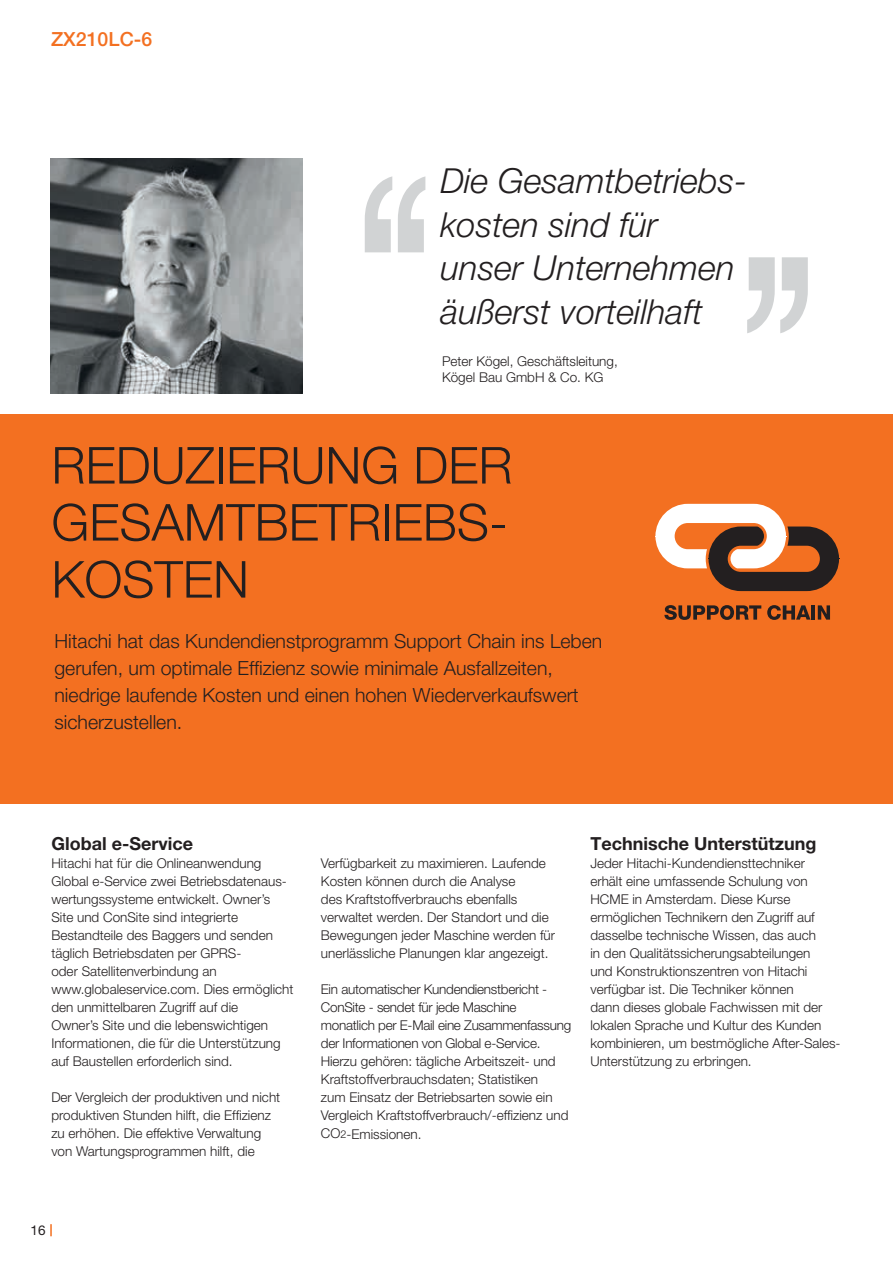
<style>
.page{position:relative;width:893px;height:1263px;background:#fff}
.page>*{position:absolute;margin:0;border:0;box-sizing:border-box;transform-origin:0 0}
.t1{font:300 51px/57px "Helvetica Neue LT Pro";color:#231f20;text-align:justify}
.t2{font:italic 300 34.5px/43.5px "Helvetica Neue LT Pro";color:#231f20}
.t3{font:300 19.5px/27px "Helvetica Neue LT Pro";color:#231f20}
.t4{font:500 19.5px "Helvetica Neue LT Pro";color:#f37021}
.t5{font:700 18px "Helvetica Neue LT Pro";color:#231f20}
.t6{font:300 13.5px/18px "Helvetica Neue LT Pro";color:#231f20}
.t7{font:13.5px "Helvetica Neue LT Pro";color:#231f20}
.s1{font-size:10.8px}
</style>
<div class="page">
<svg style="left:50px;top:1224px;width:2px;height:12px"></svg>
<div style="left:0;top:414px;width:893px;height:390px;background:#f37021"></div>
<svg style="left:767px;top:605px;width:43px;height:15px"></svg>
<hr style="left:811px;top:605px;width:4px;height:15px;background:#231f20">
<svg style="left:818px;top:605px;width:12px;height:15px"></svg>
<svg style="left:664px;top:605px;width:97px;height:15px"></svg>
<svg style="left:655px;top:504px;width:184px;height:87px"></svg>
<svg style="left:365px;top:176px;width:60px;height:76px"></svg>
<svg style="left:747px;top:257px;width:61px;height:76px"></svg>
<img style="left:51px;top:159px;width:252px;height:234px">
<h3 class="t4" style="left:51px;top:27px;width:103px">ZX210LC‑6</h3>
<h2 class="t2" style="left:441px;top:159px;width:308px">Die Gesamtbetriebs&shy;kosten sind für unser Unternehmen äußerst vorteilhaft</h2>
<p class="t6" style="left:442px;top:353px;width:177px;line-height:16.2px">Peter Kögel, Geschäftsleitung,<br>Kögel Bau GmbH &amp; Co. KG</p>
<h1 class="t1" style="left:51px;top:436px;width:462px">REDUZIERUNG DER GESAMTBETRIEBS‑ KOSTEN</h1>
<h3 class="t3" style="left:54px;top:627px;width:549px">Hitachi hat das Kundendienstprogramm Support Chain ins Leben gerufen, um optimale Effizienz sowie minimale Ausfallzeiten, niedrige laufende Kosten und einen hohen Wiederverkaufswert sicherzustellen.</h3>
<h3 class="t5" style="left:51px;top:833px;width:143px">Global e-Service</h3>
<p class="t6" style="left:51px;top:854px;width:244px">Hitachi hat für die Onlineanwendung Global e-Service zwei Betriebsdatenaus&shy;wertungssysteme entwickelt. Owner’s Site und ConSite sind integrierte Bestandteile des Baggers und senden täglich Betriebsdaten per GPRS-<br>oder Satellitenverbindung an www.globaleservice.com. Dies ermöglicht den unmittelbaren Zugriff auf die<br>Owner’s Site und die lebenswichtigen Informationen, die für die Unterstützung auf Baustellen erforderlich sind.</p>
<p class="t6" style="left:51px;top:1088px;width:230px">Der Vergleich der produktiven und nicht produktiven Stunden hilft, die Effizienz zu erhöhen. Die effektive Verwaltung von Wartungsprogrammen hilft, die</p>
<p class="t7" style="left:31px;top:1222px;width:17px">16</p>
<p class="t6" style="left:321px;top:854px;width:236px">Verfügbarkeit zu maximieren. Laufende Kosten können durch die Analyse<br>des Kraftstoffverbrauchs ebenfalls verwaltet werden. Der Standort und die Bewegungen jeder Maschine werden für unerlässliche Planungen klar angezeigt.</p>
<p class="t6" style="left:321px;top:980px;width:252px">Ein automatischer Kundendienstbericht - ConSite - sendet für jede Maschine monatlich per E-Mail eine Zusammenfassung der Informationen von Global e-Service.<br>Hierzu gehören: tägliche Arbeitszeit- und Kraftstoffverbrauchsdaten; Statistiken<br>zum Einsatz der Betriebsarten sowie ein Vergleich Kraftstoffverbrauch/-effizienz und CO<span class="s1">2</span>-Emissionen.</p>
<h3 class="t5" style="left:590px;top:833px;width:228px">Technische Unterstützung</h3>
<p class="t6" style="left:590px;top:854px;width:250px">Jeder Hitachi-Kundendiensttechniker erhält eine umfassende Schulung von HCME in Amsterdam. Diese Kurse ermöglichen Technikern den Zugriff auf dasselbe technische Wissen, das auch<br>in den Qualitätssicherungsabteilungen<br>und Konstruktionszentren von Hitachi verfügbar ist. Die Techniker können<br>dann dieses globale Fachwissen mit der lokalen Sprache und Kultur des Kunden kombinieren, um bestmögliche After-Sales-Unterstützung zu erbringen.</p>
</div>
